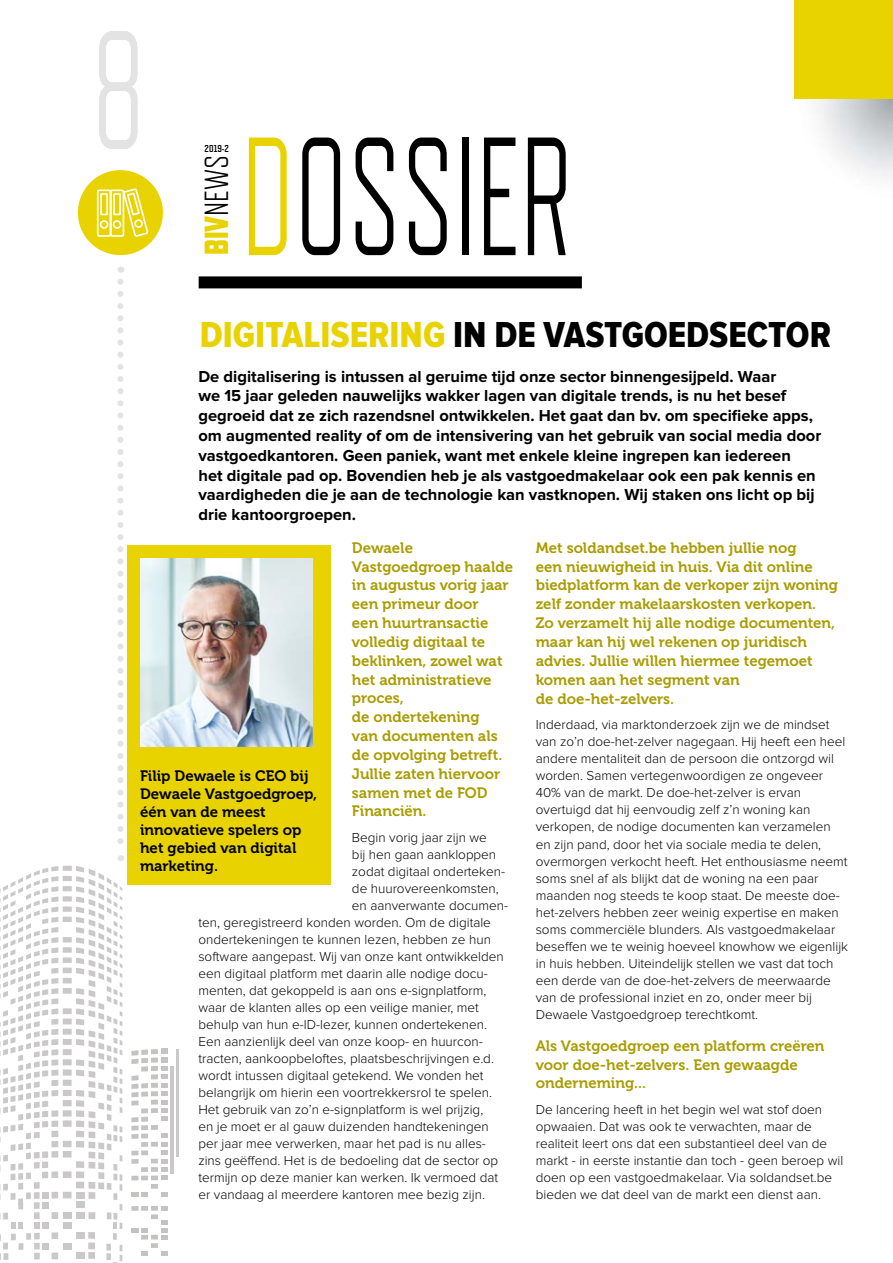
<style>
.page{position:relative;width:893px;height:1263px;background:#fff}
.page>*{position:absolute;margin:0;border:0;box-sizing:border-box;transform-origin:0 0}
.t1{font:300 168px "Refrigerator Deluxe";color:#000;scale:.75 1}
.t2{font:300 168px "Refrigerator Deluxe";color:#e3e3e3;scale:.75 1}
.t3{font:37.5px "Proxima Nova Cond Extrabld";color:#000}
.t4{font:300 33.45px "Refrigerator Deluxe";color:#000}
.t5{font:700 16.5px/19.8px "Proxima Nova";color:#000}
.t6{font:15px/18.9px "Museo 700";color:#aa9c00}
.t7{font:15px/18px "Museo 700";color:#000}
.t8{font:300 13.5px/17.1px "Proxima Nova";color:#000}
.t9{font:700 10.05px "Refrigerator Deluxe";color:#000}
.s1{font-weight:800;color:#e8d300}
.s2{color:#e8d300}
</style>
<div class="page">
<svg style="left:131px;top:1049px;width:36px;height:148px"></svg>
<svg style="left:131px;top:1206px;width:36px;height:50px"></svg>
<hr style="left:170px;top:1066px;width:4px;height:107px;background:#cac8c8">
<hr style="left:176px;top:1050px;width:2px;height:107px;background:#2b2422">
<svg style="left:0;top:282px;width:123px;height:981px"></svg>
<div style="left:78px;top:170px;width:85px;height:85px;background:#e8d300;border-radius:50%"></div>
<svg style="left:96px;top:188px;width:53px;height:49px"></svg>
<div style="left:199px;top:276px;width:383px;height:12px;background:#000"></div>
<div style="left:794px;top:0;width:99px;height:99px;background:#e8d300"></div>
<div style="left:127px;top:545px;width:204px;height:339px;background:#e8d300"></div>
<img style="left:140px;top:559px;width:173px;height:188px">
<h1 class="t2" style="left:92px;top:-7px;width:72px">8</h1>
<p class="t9" style="left:205px;top:142px;width:26px">2019-2</p>
<h3 class="t4" style="left:197px;top:255px;width:101px;rotate:-90deg"><span class="s1">BIV</span>NEWS</h3>
<h1 class="t1" style="left:241px;top:99px;width:444px"><span class="s2">D</span>OSSIER</h1>
<h2 class="t3" style="left:200px;top:314px;width:633px"><span class="s2">DIGITALISERING</span> IN DE VASTGOEDSECTOR</h2>
<p class="t5" style="left:198px;top:367px;width:624px">De digitalisering is intussen al geruime tijd onze sector binnengesijpeld. Waar<br>we 15 jaar geleden nauwelijks wakker lagen van digitale trends, is nu het besef gegroeid dat ze zich razendsnel ontwikkelen. Het gaat dan bv. om specifieke apps, om augmented reality of om de intensivering van het gebruik van social media door vastgoedkantoren. Geen paniek, want met enkele kleine ingrepen kan iedereen<br>het digitale pad op. Bovendien heb je als vastgoedmakelaar ook een pak kennis en vaardigheden die je aan de technologie kan vastknopen. Wij staken ons licht op bij drie kantoorgroepen.</p>
<p class="t6" style="left:352px;top:538px;width:163px">Dewaele<br>Vastgoedgroep haalde in augustus vorig jaar een primeur door<br>een huurtransactie volledig digitaal te beklinken, zowel wat het administratieve proces,<br>de ondertekening<br>van documenten als de opvolging betreft.<br>Jullie zaten hiervoor samen met de FOD<br>Financiën.</p>
<p class="t8" style="left:352px;top:829px;width:136px">Begin vorig jaar zijn we</p>
<p class="t8" style="left:352px;top:846px;width:146px">bij hen gaan aankloppen</p>
<p class="t8" style="left:352px;top:863px;width:155px">zodat digitaal onderteken-</p>
<p class="t8" style="left:352px;top:880px;width:148px">de huurovereenkomsten,</p>
<p class="t8" style="left:352px;top:897px;width:158px">en aanverwante documen-</p>
<p class="t8" style="left:198px;top:914px;width:294px">ten, geregistreerd konden worden. Om de digitale</p>
<p class="t8" style="left:198px;top:931px;width:294px">ondertekeningen te kunnen lezen, hebben ze hun</p>
<p class="t8" style="left:198px;top:948px;width:307px">software aangepast. Wij van onze kant ontwikkelden</p>
<p class="t8" style="left:198px;top:965px;width:291px">een digitaal platform met daarin alle nodige docu-</p>
<p class="t8" style="left:198px;top:982px;width:289px">menten, dat gekoppeld is aan ons e-signplatform,</p>
<p class="t8" style="left:198px;top:999px;width:282px">waar de klanten alles op een veilige manier, met</p>
<p class="t8" style="left:198px;top:1016px;width:290px">behulp van hun e-ID-lezer, kunnen ondertekenen.</p>
<p class="t8" style="left:198px;top:1033px;width:286px">Een aanzienlijk deel van onze koop- en huurcon-</p>
<p class="t8" style="left:198px;top:1050px;width:297px">tracten, aankoopbeloftes, plaatsbeschrijvingen e.d.</p>
<p class="t8" style="left:198px;top:1067px;width:287px">wordt intussen digitaal getekend. We vonden het</p>
<p class="t8" style="left:198px;top:1084px;width:295px">belangrijk om hierin een voortrekkersrol te spelen.</p>
<p class="t8" style="left:198px;top:1101px;width:286px">Het gebruik van zo’n e-signplatform is wel prijzig,</p>
<p class="t8" style="left:198px;top:1118px;width:292px">en je moet er al gauw duizenden handtekeningen</p>
<p class="t8" style="left:198px;top:1135px;width:289px">per jaar mee verwerken, maar het pad is nu alles-</p>
<p class="t8" style="left:198px;top:1152px;width:301px">zins geëffend. Het is de bedoeling dat de sector op</p>
<p class="t8" style="left:198px;top:1169px;width:301px">termijn op deze manier kan werken. Ik vermoed dat</p>
<p class="t8" style="left:198px;top:1186px;width:288px">er vandaag al meerdere kantoren mee bezig zijn.</p>
<p class="t7" style="left:140px;top:767px;width:179px">Filip Dewaele is CEO bij<br>Dewaele Vastgoedgroep, één van de meest innovatieve spelers op het gebied van digital marketing.</p>
<p class="t6" style="left:536px;top:538px;width:304px">Met soldandset.be hebben jullie nog<br>een nieuwigheid in huis. Via dit online biedplatform kan de verkoper zijn woning zelf zonder makelaarskosten verkopen.<br>Zo verzamelt hij alle nodige documenten, maar kan hij wel rekenen op juridisch advies. Jullie willen hiermee tegemoet komen aan het segment van<br>de doe-het-zelvers.</p>
<p class="t8" style="left:536px;top:716px;width:314px">Inderdaad, via marktonderzoek zijn we de mindset van zo’n doe-het-zelver nagegaan. Hij heeft een heel andere mentaliteit dan de persoon die ontzorgd wil worden. Samen vertegenwoordigen ze ongeveer 40% van de markt. De doe-het-zelver is ervan overtuigd dat hij eenvoudig zelf z’n woning kan verkopen, de nodige documenten kan verzamelen en zijn pand, door het via sociale media te delen, overmorgen verkocht heeft. Het enthousiasme neemt soms snel af als blijkt dat de woning na een paar maanden nog steeds te koop staat. De meeste doe&shy;het-zelvers hebben zeer weinig expertise en maken soms commerciële blunders. Als vastgoedmakelaar beseffen we te weinig hoeveel knowhow we eigenlijk in huis hebben. Uiteindelijk stellen we vast dat toch een derde van de doe-het-zelvers de meerwaarde van de professional inziet en zo, onder meer bij Dewaele Vastgoedgroep terechtkomt.</p>
<p class="t6" style="left:536px;top:1036px;width:290px">Als Vastgoedgroep een platform creëren voor doe-het-zelvers. Een gewaagde onderneming...</p>
<p class="t8" style="left:536px;top:1101px;width:309px">De lancering heeft in het begin wel wat stof doen opwaaien. Dat was ook te verwachten, maar de realiteit leert ons dat een substantieel deel van de markt - in eerste instantie dan toch - geen beroep wil doen op een vastgoedmakelaar. Via soldandset.be bieden we dat deel van de markt een dienst aan.</p>
</div>
